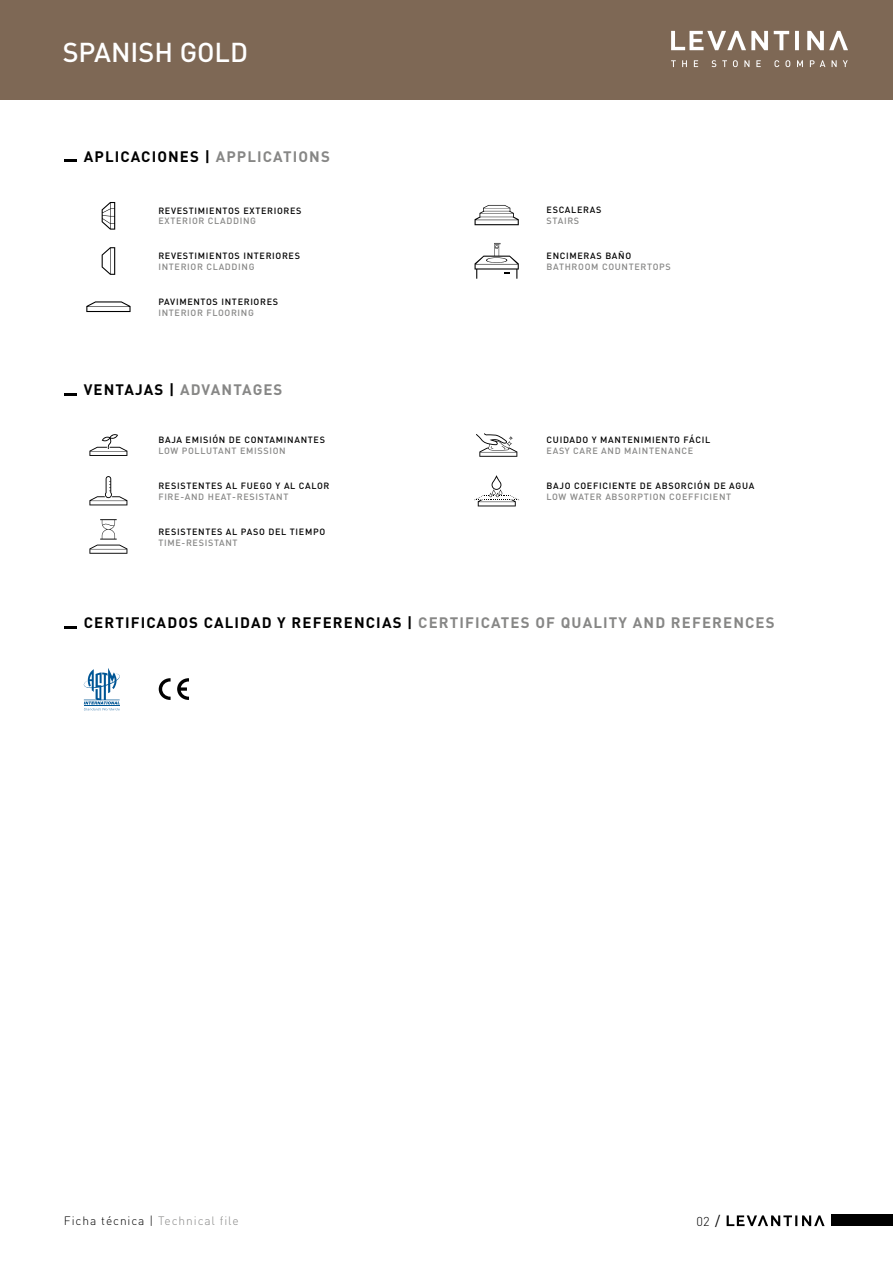
<style>
.page{position:relative;width:893px;height:1263px;background:#fff}
.page>*{position:absolute;margin:0;border:0;box-sizing:border-box;transform-origin:0 0}
.t1{font:500 27px "DIN";color:#fff}
.t2{font:700 15px "DIN";letter-spacing:.075em;color:#878786}
.t3{font:700 15px "DIN";letter-spacing:.075em;color:#000}
.t4{font:300 12.75px "DIN";color:#000}
.t5{font:300 12px "DIN";letter-spacing:.075em;color:#000}
.t6{font:500 9px "DIN";letter-spacing:.075em;color:#000}
.t7{font:500 9px "DIN";letter-spacing:.075em;color:#878786}
.s1{color:#878786}
.s2{color:#000}
.s3{font-family:"DIN Regular Alternate";font-weight:400;font-size:14.25px}
</style>
<div class="page">
<div style="left:0;top:0;width:893px;height:100px;background:#7e6855"></div>
<svg style="left:64px;top:159px;width:13px;height:2px"></svg>
<div style="left:831px;top:1215px;width:62px;height:11px;background:#000"></div>
<svg style="left:727px;top:1215px;width:98px;height:11px"></svg>
<svg style="left:102px;top:202px;width:13px;height:28px"></svg>
<svg style="left:102px;top:247px;width:13px;height:28px"></svg>
<svg style="left:86px;top:301px;width:45px;height:11px"></svg>
<svg style="left:475px;top:205px;width:44px;height:20px"></svg>
<svg style="left:475px;top:243px;width:44px;height:36px"></svg>
<svg style="left:64px;top:393px;width:13px;height:2px"></svg>
<svg style="left:64px;top:626px;width:13px;height:2px"></svg>
<svg style="left:89px;top:434px;width:38px;height:22px"></svg>
<svg style="left:89px;top:476px;width:38px;height:29px"></svg>
<svg style="left:89px;top:519px;width:38px;height:35px"></svg>
<svg style="left:476px;top:433px;width:41px;height:24px"></svg>
<svg style="left:474px;top:475px;width:45px;height:31px"></svg>
<svg style="left:84px;top:668px;width:36px;height:42px"></svg>
<svg style="left:159px;top:678px;width:12px;height:22px"></svg>
<svg style="left:177px;top:678px;width:12px;height:22px"></svg>
<img style="left:671px;top:30px;width:177px;height:38px">
<h1 class="t1" style="left:63px;top:34px;width:187px">SPANISH GOLD</h1>
<h2 class="t3" style="left:84px;top:146px;width:248px">APLICACIONES | <span class="s1">APPLICATIONS</span></h2>
<p class="t6" style="left:158px;top:204px;width:145px">REVESTIMIENTOS EXTERIORES</p>
<p class="t7" style="left:158px;top:215px;width:99px">EXTERIOR CLADDING</p>
<p class="t6" style="left:158px;top:250px;width:143px">REVESTIMIENTOS INTERIORES</p>
<p class="t7" style="left:158px;top:261px;width:98px">INTERIOR CLADDING</p>
<p class="t6" style="left:158px;top:296px;width:121px">PAVIMENTOS INTERIORES</p>
<p class="t7" style="left:158px;top:306px;width:97px">INTERIOR FLOORING</p>
<h2 class="t2" style="left:84px;top:380px;width:200px"><span class="s2">VENTAJAS |</span> ADVANTAGES</h2>
<p class="t6" style="left:158px;top:434px;width:168px">BAJA EMISIÓN DE CONTAMINANTES</p>
<p class="t7" style="left:158px;top:445px;width:129px">LOW POLLUTANT EMISSION</p>
<p class="t6" style="left:158px;top:480px;width:173px">RESISTENTES AL FUEGO Y AL CALOR</p>
<p class="t7" style="left:158px;top:490px;width:132px">FIRE-AND HEAT-RESISTANT</p>
<p class="t6" style="left:158px;top:525px;width:168px">RESISTENTES AL PASO DEL TIEMPO</p>
<p class="t7" style="left:158px;top:536px;width:81px">TIME-RESISTANT</p>
<p class="t6" style="left:547px;top:204px;width:56px">ESCALERAS</p>
<p class="t7" style="left:547px;top:215px;width:34px">STAIRS</p>
<p class="t6" style="left:547px;top:250px;width:86px">ENCIMERAS BAÑO</p>
<p class="t7" style="left:547px;top:261px;width:126px">BATHROOM COUNTERTOPS</p>
<p class="t6" style="left:547px;top:434px;width:165px">CUIDADO Y MANTENIMIENTO FÁCIL</p>
<p class="t7" style="left:547px;top:445px;width:148px">EASY CARE AND MAINTENANCE</p>
<p class="t6" style="left:547px;top:480px;width:209px">BAJO COEFICIENTE DE ABSORCIÓN DE AGUA</p>
<p class="t7" style="left:547px;top:490px;width:186px">LOW WATER ABSORPTION COEFFICIENT</p>
<h2 class="t2" style="left:84px;top:613px;width:692px"><span class="s2">CERTIFICADOS CALIDAD Y REFERENCIAS |</span> CERTIFICATES OF QUALITY AND REFERENCES</h2>
<h3 class="t5" style="left:64px;top:1213px;width:176px">Ficha técnica | <span class="s1">Technical file</span></h3>
<h3 class="t4" style="left:696px;top:1213px;width:25px">02 <span class="s3">/</span></h3>
</div>
